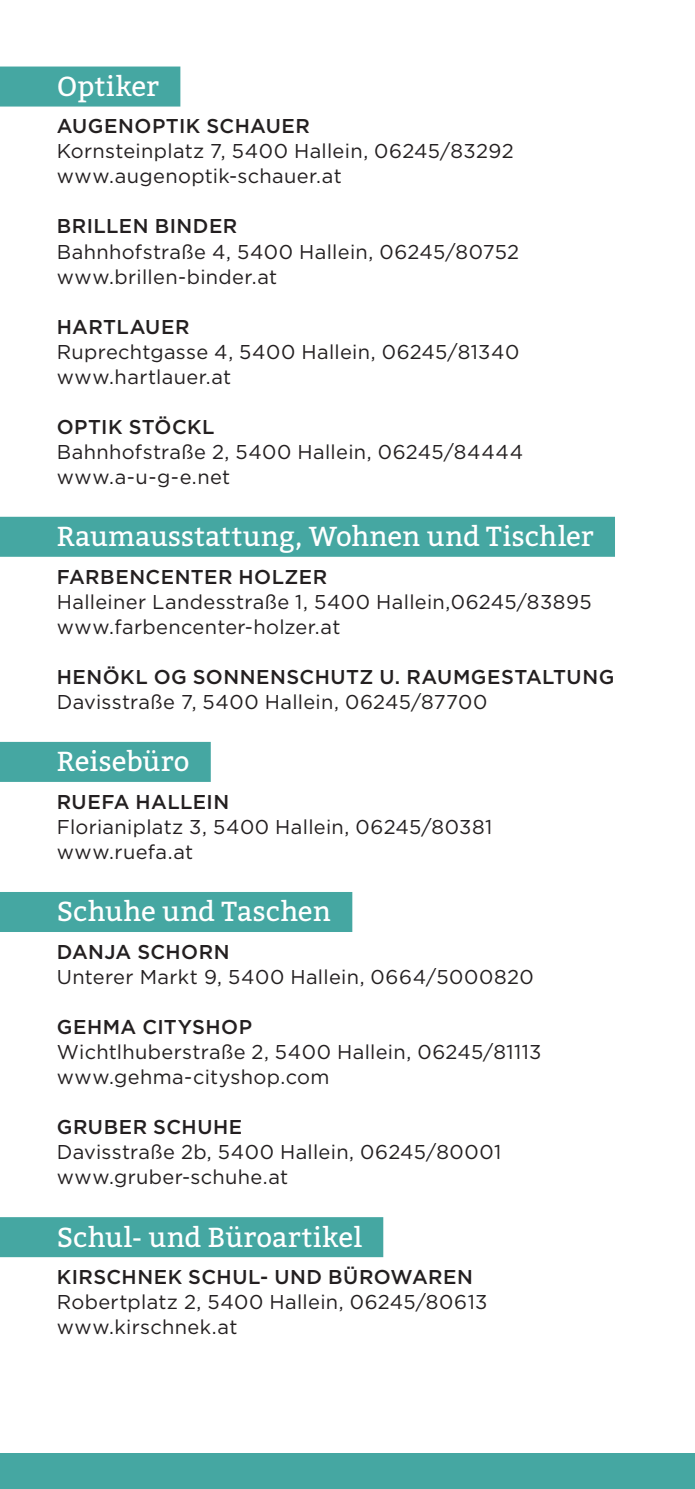
<style>
.page{position:relative;width:695px;height:1489px;background:#fff}
.page>*{position:absolute;margin:0;border:0;box-sizing:border-box;transform-origin:0 0}
.t1{font:27.5px "Bitter";letter-spacing:.005em;color:#fff}
.t2{font:20px/25px "Gotham";letter-spacing:.015em;color:#231f20}
.t3{font:500 20px "Gotham";letter-spacing:.025em;color:#231f20}
</style>
<div class="page">
<div style="left:0;top:1453px;width:694px;height:35px;background:#45a7a2"></div>
<div style="left:0;top:66px;width:180px;height:40px;background:#45a7a2"></div>
<div style="left:0;top:516px;width:615px;height:40px;background:#45a7a2"></div>
<div style="left:0;top:741px;width:211px;height:40px;background:#45a7a2"></div>
<div style="left:0;top:891px;width:352px;height:40px;background:#45a7a2"></div>
<div style="left:0;top:1216px;width:383px;height:40px;background:#45a7a2"></div>
<h1 class="t1" style="left:57px;top:69px;width:104px">Optiker</h1>
<p class="t3" style="left:57px;top:113px;width:255px">AUGENOPTIK SCHAUER</p>
<p class="t2" style="left:57px;top:138px;width:458px">Kornsteinplatz 7, 5400 Hallein, 06245/83292 www.augenoptik-schauer.at</p>
<p class="t3" style="left:57px;top:213px;width:182px">BRILLEN BINDER</p>
<p class="t2" style="left:57px;top:238px;width:464px">Bahnhofstraße 4, 5400 Hallein, 06245/80752 www.brillen-binder.at</p>
<p class="t3" style="left:57px;top:313px;width:134px">HARTLAUER</p>
<p class="t2" style="left:57px;top:338px;width:464px">Ruprechtgasse 4, 5400 Hallein, 06245/81340 www.hartlauer.at</p>
<p class="t3" style="left:57px;top:413px;width:159px">OPTIK STÖCKL</p>
<p class="t2" style="left:57px;top:438px;width:468px">Bahnhofstraße 2, 5400 Hallein, 06245/84444 www.a-u-g-e.net</p>
<h1 class="t1" style="left:57px;top:519px;width:538px">Raumausstattung, Wohnen und Tischler</h1>
<p class="t3" style="left:57px;top:563px;width:272px">FARBENCENTER HOLZER</p>
<p class="t2" style="left:57px;top:588px;width:536px">Halleiner Landesstraße 1, 5400 Hallein,06245/83895 www.farbencenter-holzer.at</p>
<p class="t3" style="left:57px;top:663px;width:559px">HENÖKL OG SONNENSCHUTZ U. RAUMGESTALTUNG</p>
<p class="t2" style="left:57px;top:688px;width:432px">Davisstraße 7, 5400 Hallein, 06245/87700</p>
<h1 class="t1" style="left:57px;top:744px;width:134px">Reisebüro</h1>
<p class="t3" style="left:57px;top:788px;width:174px">RUEFA HALLEIN</p>
<p class="t2" style="left:57px;top:813px;width:437px">Florianiplatz 3, 5400 Hallein, 06245/80381 www.ruefa.at</p>
<h1 class="t1" style="left:57px;top:894px;width:276px">Schuhe und Taschen</h1>
<p class="t3" style="left:57px;top:938px;width:174px">DANJA SCHORN</p>
<p class="t2" style="left:57px;top:963px;width:478px">Unterer Markt 9, 5400 Hallein, 0664/5000820</p>
<p class="t3" style="left:57px;top:1013px;width:197px">GEHMA CITYSHOP</p>
<p class="t2" style="left:57px;top:1038px;width:486px">Wichtlhuberstraße 2, 5400 Hallein, 06245/81113 www.gehma-cityshop.com</p>
<p class="t3" style="left:57px;top:1113px;width:187px">GRUBER SCHUHE</p>
<p class="t2" style="left:57px;top:1138px;width:446px">Davisstraße 2b, 5400 Hallein, 06245/80001 www.gruber-schuhe.at</p>
<h1 class="t1" style="left:57px;top:1219px;width:307px">Schul- und Büroartikel</h1>
<p class="t3" style="left:57px;top:1263px;width:418px">KIRSCHNEK SCHUL- UND BÜROWAREN</p>
<p class="t2" style="left:57px;top:1288px;width:432px">Robertplatz 2, 5400 Hallein, 06245/80613 www.kirschnek.at</p>
</div>
